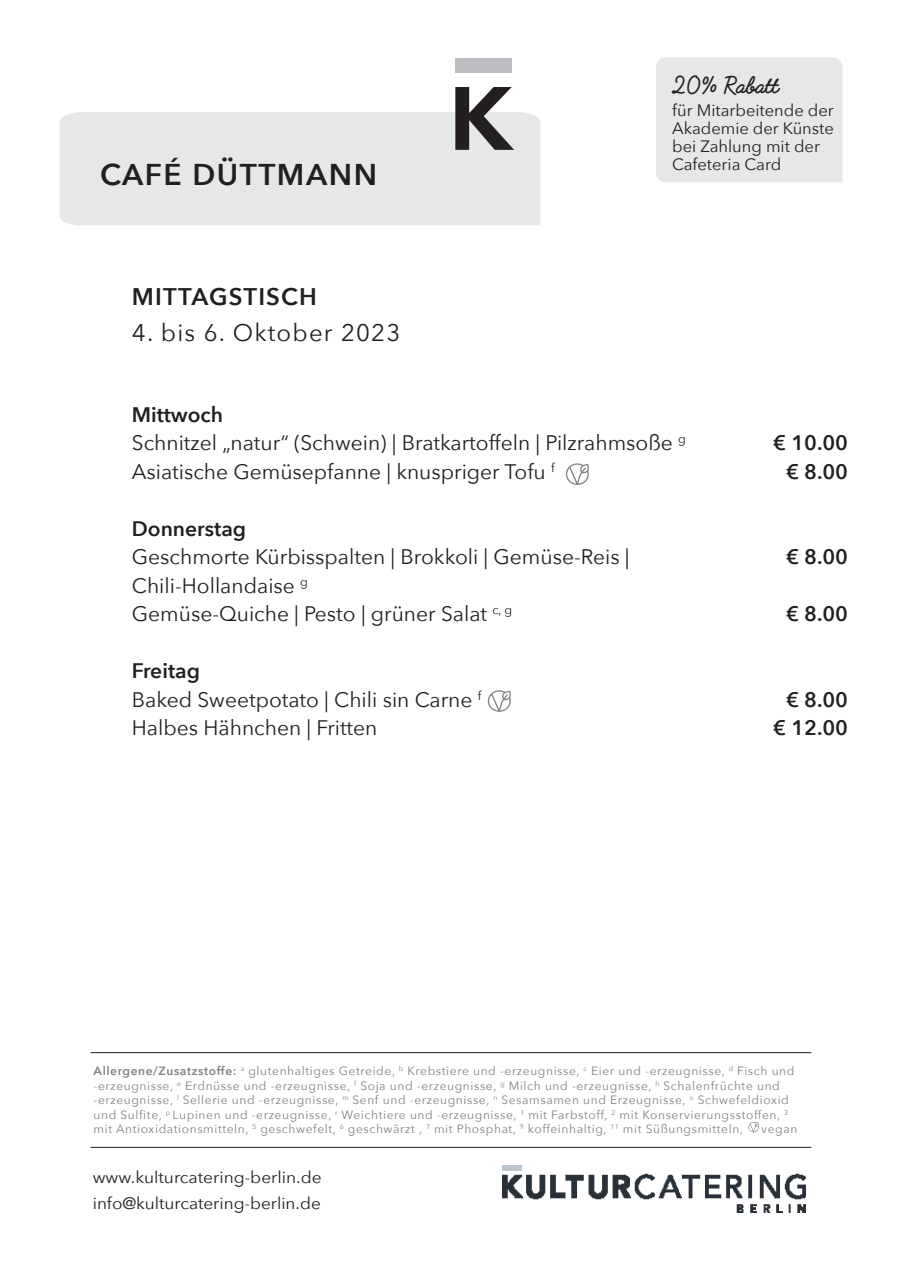
<style>
.page{position:relative;width:902px;height:1272px;background:#fff}
.page>*{position:absolute;margin:0;border:0;box-sizing:border-box;transform-origin:0 0}
.t1{font:600 30px "Avenir Next";letter-spacing:.05em;color:#231f20}
.t2{font:24px "Avenir Next";letter-spacing:.05em;color:#231f20}
.t3{font:600 24px "Avenir Next";letter-spacing:.05em;color:#231f20}
.t4{font:700 22.5px "Fabfelt Script";color:#231f20}
.t5{font:21px "Avenir Next";color:#231f20}
.t6{font:600 21px "Avenir Next";color:#231f20}
.t7{font:16.5px/18px "Avenir Next";color:#231f20}
.t8{font:16.5px "Avenir Next";color:#231f20;scale:1.04 1}
.t9{font:16.5px "Avenir Next";color:#231f20;scale:1.05 1}
.t10{font:12px/14.4px "Avenir Next";letter-spacing:.05em;color:#808285}
.s1{font-weight:600}
</style>
<div class="page">
<div style="left:60px;top:112px;width:480px;height:113px;background:#e6e7e9"></div>
<svg style="left:455px;top:87px;width:59px;height:63px"></svg>
<div style="left:455px;top:59px;width:57px;height:14px;background:#bcbdc0"></div>
<hr style="left:91px;top:1147px;width:720px;height:1px;background:#231f20">
<hr style="left:91px;top:1052px;width:720px;height:1px;background:#231f20">
<svg style="left:748px;top:1122px;width:11px;height:10px"></svg>
<svg style="left:566px;top:463px;width:23px;height:22px"></svg>
<svg style="left:487px;top:690px;width:24px;height:21px"></svg>
<img style="left:502px;top:1165px;width:303px;height:47px">
<div style="left:656px;top:57px;width:186px;height:125px;background:#e6e7e9"></div>
<p class="t1" style="left:100px;top:148px;width:278px">CAFÉ DÜTTMANN</p>
<p class="t3" style="left:132px;top:276px;width:186px">MITTAGSTISCH</p>
<p class="t2" style="left:132px;top:312px;width:270px">4. bis 6. Oktober 2023</p>
<p class="t4" style="left:672px;top:70px;width:108px">20% Rabatt</p>
<p class="t7" style="left:672px;top:101px;width:163px">für Mitarbeitende der<br>Akademie der Künste bei Zahlung mit der<br>Cafeteria Card</p>
<p class="t6" style="left:132px;top:396px;width:93px">Mittwoch</p>
<p class="t5" style="left:132px;top:425px;width:555px">Schnitzel „natur“ (Schwein) | Bratkartoffeln | Pilzrahmsoße <sup>g</sup></p>
<p class="t5" style="left:132px;top:454px;width:424px">Asiatische Gemüsepfanne | knuspriger Tofu <sup>f</sup></p>
<p class="t6" style="left:132px;top:510px;width:116px">Donnerstag</p>
<p class="t5" style="left:132px;top:539px;width:499px">Geschmorte Kürbisspalten | Brokkoli | Gemüse-Reis |</p>
<p class="t5" style="left:132px;top:568px;width:177px">Chili-Hollandaise <sup>g</sup></p>
<p class="t5" style="left:132px;top:596px;width:381px">Gemüse-Quiche | Pesto | grüner Salat <sup>c,</sup> <sup>g</sup></p>
<p class="t6" style="left:132px;top:653px;width:70px">Freitag</p>
<p class="t5" style="left:132px;top:682px;width:351px">Baked Sweetpotato | Chili sin Carne <sup>f</sup></p>
<p class="t5" style="left:132px;top:710px;width:247px">Halbes Hähnchen | Fritten</p>
<p class="t6" style="left:773px;top:425px;width:76px">€ 10.00</p>
<p class="t6" style="left:786px;top:453px;width:63px">€ 8.00</p>
<p class="t6" style="left:786px;top:539px;width:63px">€ 8.00</p>
<p class="t6" style="left:786px;top:596px;width:63px">€ 8.00</p>
<p class="t6" style="left:786px;top:681px;width:63px">€ 8.00</p>
<p class="t6" style="left:773px;top:710px;width:76px">€ 12.00</p>
<p class="t10" style="left:94px;top:1063px;width:702px"><span class="s1">Allergene/Zusatzstoffe:</span> <sup>a</sup> glutenhaltiges Getreide, <sup>b</sup> Krebstiere und -erzeugnisse, <sup>c</sup> Eier und -erzeugnisse, <sup>d</sup> Fisch und -erzeugnisse, <sup>e</sup> Erdnüsse und -erzeugnisse, <sup>f</sup> Soja und -erzeugnisse, <sup>g</sup> Milch und -erzeugnisse, <sup>h</sup> Schalenfrüchte und -erzeugnisse, <sup>l</sup> Sellerie und -erzeugnisse, <sup>m</sup> Senf und -erzeugnisse, <sup>n</sup> Sesamsamen und Erzeugnisse, <sup>o</sup> Schwefeldioxid und Sulfite, <sup>p</sup> Lupinen und -erzeugnisse, <sup>r</sup> Weichtiere und -erzeugnisse, <sup>1</sup> mit Farbstoff, <sup>2</sup> mit Konservierungsstoffen, <sup>3 </sup>mit Antioxidationsmitteln, <sup>5</sup> geschwefelt, <sup>6</sup> geschwärzt , <sup>7</sup> mit Phosphat, <sup>9</sup> koffeinhaltig, <sup>11</sup> mit Süßungsmitteln,</p>
<p class="t10" style="left:761px;top:1120px;width:38px">vegan</p>
<p class="t9" style="left:93px;top:1163px;width:219px">www.kulturcatering-berlin.de</p>
<p class="t8" style="left:93px;top:1188px;width:221px">info@kulturcatering-berlin.de</p>
</div>
